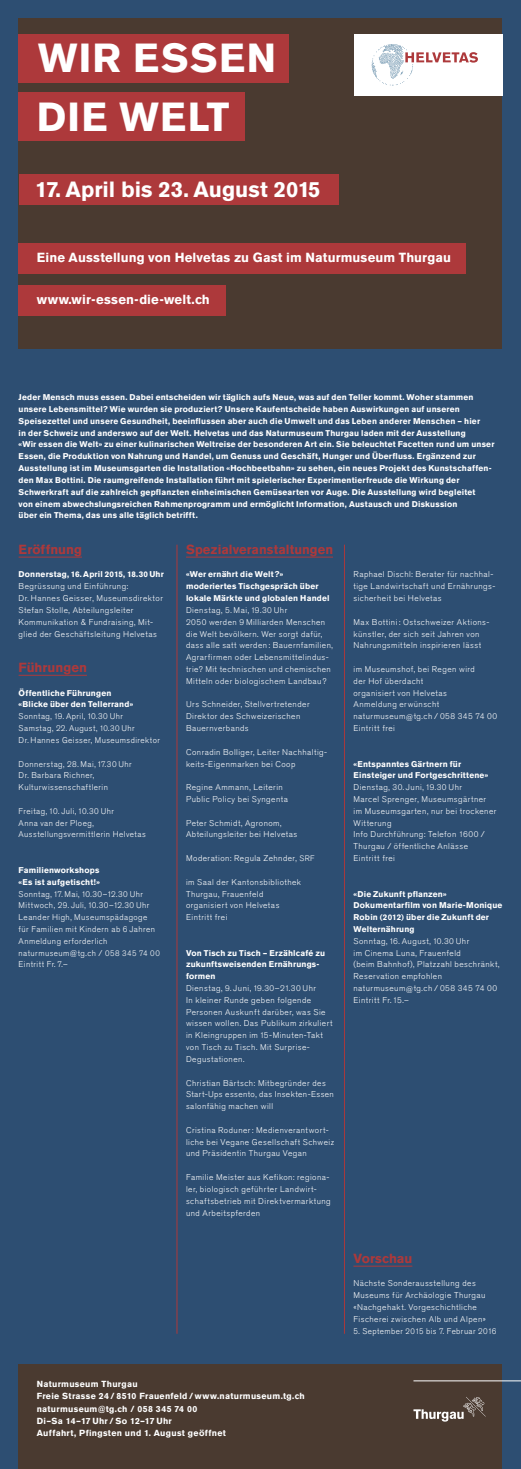
<style>
.page{position:relative;width:521px;height:1469px;background:#fff}
.page>*{position:absolute;margin:0;border:0;box-sizing:border-box;transform-origin:0 0}
.t1{font:700 40.25px "Akzidenz Grotesk BQ";color:#fff}
.t2{font:700 21.88px "Akzidenz Grotesk BQ";color:#fff}
.t3{font:700 13.12px "Akzidenz Grotesk BQ";letter-spacing:.01em;color:#fff}
.t4{font:700 13.12px "Akzidenz Grotesk BQ";letter-spacing:.005em;color:#ad393b}
.t5{font:700 8.75px/12.2px "Akzidenz Grotesk BQ";letter-spacing:.035em;color:#fff}
.t6{font:300 8.31px/11.8px "Akzidenz Grotesk BQ";letter-spacing:.055em;color:#fff}
.t7{font:700 8.31px/11.8px "Akzidenz Grotesk BQ";letter-spacing:.02em;color:#fff}
.s1{font-weight:700}
.s2{font-weight:700;font-size:8.05px}
.s3{font-size:8.05px}
.s4{font-size:7.88px}
</style>
<div class="page">
<div style="left:0;top:0;width:521px;height:1468px;background:#2d4e72"></div>
<div style="left:19px;top:19px;width:483px;height:329px;background:#4a3a30"></div>
<hr style="left:177px;top:544px;width:1px;height:789px;background:#ad393b">
<hr style="left:344px;top:544px;width:1px;height:789px;background:#ad393b">
<hr style="left:353px;top:1265px;width:59px;height:1px;background:#ad393b">
<hr style="left:186px;top:557px;width:147px;height:1px;background:#ad393b">
<hr style="left:19px;top:557px;width:63px;height:1px;background:#ad393b">
<hr style="left:19px;top:675px;width:68px;height:1px;background:#ad393b">
<div style="left:19px;top:1364px;width:483px;height:104px;background:#4a3a30"></div>
<div style="left:466px;top:1396px;width:20px;height:20px;background:linear-gradient(to bottom,#4a3a30,#4f3f35)"></div>
<svg style="left:413px;top:1397px;width:71px;height:24px"></svg>
<hr style="left:413px;top:1380px;width:108px;height:1px;background:#fff">
<div style="left:354px;top:34px;width:148px;height:62px;background:#fff"></div>
<svg style="left:372px;top:44px;width:106px;height:41px"></svg>
<div style="left:19px;top:34px;width:270px;height:49px;background:#ad393b"></div>
<div style="left:19px;top:243px;width:447px;height:31px;background:#ad393b"></div>
<div style="left:19px;top:285px;width:207px;height:31px;background:#ad393b"></div>
<div style="left:19px;top:174px;width:319px;height:31px;background:#ad393b"></div>
<div style="left:19px;top:93px;width:226px;height:48px;background:#ad393b"></div>
<h1 class="t1" style="left:38px;top:35px;width:124px">Wir essen</h1>
<h1 class="t1" style="left:37px;top:94px;width:24px">die</h1>
<h1 class="t1" style="left:120px;top:94px;width:64px">Welt</h1>
<h2 class="t2" style="left:35px;top:177px;width:287px">17. April bis 23. August 2015</h2>
<h3 class="t3" style="left:37px;top:250px;width:416px">Eine Ausstellung von Helvetas zu Gast im Naturmuseum Thurgau</h3>
<h3 class="t3" style="left:37px;top:292px;width:175px">www.wir-essen-die-welt.ch</h3>
<p class="t7" style="left:19px;top:391px;width:477px">Jeder Mensch muss essen. Dabei entscheiden wir täglich aufs Neue, was auf den Teller kommt. Woher stammen unsere Lebensmittel? Wie wurden sie produziert? Unsere Kaufentscheide haben Auswirkungen auf unseren Speisezettel und unsere Gesundheit, beeinflussen aber auch die Umwelt und das Leben anderer Menschen – hier<br>in der Schweiz und anderswo auf der Welt. Helvetas und das Naturmuseum Thurgau laden mit der Ausstellung<br>«Wir essen die Welt» zu einer kulinarischen Weltreise der besonderen Art ein. Sie beleuchtet Facetten rund um unser Essen, die Produktion von Nahrung und Handel, um Genuss und Geschäft, Hunger und Überfluss. Ergänzend zur Ausstellung ist im Museumsgarten die Installation «Hochbeetbahn» zu sehen, ein neues Projekt des Kunstschaffen&shy;den Max Bottini. Die raumgreifende Installation führt mit spielerischer Experimentierfreude die Wirkung der Schwerkraft auf die zahlreich gepflanzten einheimischen Gemüsearten vor Auge. Die Ausstellung wird begleitet<br>von einem abwechslungsreichen Rahmenprogramm und ermöglicht Information, Austausch und Diskussion<br>über ein Thema, das uns alle täglich betrifft.</p>
<h3 class="t4" style="left:19px;top:541px;width:65px">Eröffnung</h3>
<p class="t6" style="left:19px;top:569px;width:147px"><span class="s1">Donnerstag,</span> <span class="s2">16.</span> <span class="s1">April</span> <span class="s2">2015, 18.30</span> <span class="s1">Uhr </span>Begrüssung und Einführung:<br>Dr. Hannes Geisser, Museumsdirektor Stefan Stolle, Abteilungsleiter Kommunikation &amp; Fundraising, Mit&shy;glied der Geschäftsleitung Helvetas</p>
<h3 class="t4" style="left:19px;top:660px;width:70px">Führungen</h3>
<p class="t6" style="left:19px;top:687px;width:143px"><span class="s1">Öffentliche Führungen<br>«Blicke über den Tellerrand»<br></span>Sonntag, <span class="s3">19.</span> April, <span class="s3">10.30</span> Uhr<br>Samstag, <span class="s3">22.</span> August, <span class="s4">10</span>.<span class="s4">30</span> Uhr<br>Dr. Hannes Geisser, Museumsdirektor</p>
<p class="t6" style="left:19px;top:758px;width:115px">Donnerstag, <span class="s3">28.</span> Mai, <span class="s3">17.30</span> Uhr<br>Dr. Barbara Richner,<br>Kulturwissenschaftlerin</p>
<p class="t6" style="left:19px;top:805px;width:129px">Freitag, <span class="s3">10.</span> Juli, <span class="s3">10.30</span> Uhr<br>Anna van der Ploeg,<br>Ausstellungsvermittlerin Helvetas</p>
<p class="t6" style="left:19px;top:864px;width:143px"><span class="s1">Familienworkshops<br>«Es ist aufgetischt!»<br></span>Sonntag, <span class="s3">17.</span> Mai, <span class="s3">10.30–12.30</span> Uhr<br>Mittwoch, <span class="s3">29.</span> Juli, <span class="s3">10.30–12.30</span> Uhr<br>Leander High, Museumspädagoge<br>für Familien mit Kindern ab <span class="s3">6</span> Jahren<br>Anmeldung erforderlich naturmuseum@tg.ch / <span class="s4">058 345 74 00<br></span>Eintritt Fr. <span class="s3">7.–</span></p>
<h3 class="t4" style="left:186px;top:541px;width:149px">Spezialveranstaltungen</h3>
<p class="t6" style="left:186px;top:569px;width:148px"><span class="s1">«Wer ernährt die Welt?» moderiertes Tischgespräch über lokale Märkte und globalen Handel </span>Dienstag, <span class="s3">5.</span> Mai, <span class="s3">19.30</span> Uhr<br><span class="s3">2050</span> werden <span class="s3">9</span> Milliarden Menschen die Welt bevölkern. Wer sorgt dafür, dass alle satt werden: Bauernfamilien, Agrarfirmen oder Lebensmittelindus&shy;trie? Mit technischen und chemischen Mitteln oder biologischem Landbau?</p>
<p class="t6" style="left:186px;top:699px;width:125px">Urs Schneider, Stellvertretender<br>Direktor des Schweizerischen<br>Bauernverbands</p>
<p class="t6" style="left:186px;top:746px;width:143px">Conradin Bolliger, Leiter Nachhaltig&shy;keits-Eigenmarken bei Coop</p>
<p class="t6" style="left:186px;top:781px;width:103px">Regine Ammann, Leiterin<br>Public Policy bei Syngenta</p>
<p class="t6" style="left:186px;top:817px;width:113px">Peter Schmidt, Agronom,<br>Abteilungsleiter bei Helvetas</p>
<p class="t6" style="left:186px;top:852px;width:130px">Moderation: Regula Zehnder, <span class="s4">SRF</span></p>
<p class="t6" style="left:186px;top:876px;width:117px">im Saal der Kantonsbibliothek<br>Thurgau, Frauenfeld organisiert von Helvetas<br>Eintritt frei</p>
<p class="t6" style="left:186px;top:947px;width:148px"><span class="s1">Von Tisch zu Tisch – Erzählcafé zu zukunftsweisenden Ernährungs&shy;formen<br></span>Dienstag, <span class="s3">9.</span> Juni, <span class="s3">19.30–21.30</span> Uhr<br>In kleiner Runde geben folgende<br>Personen Auskunft darüber, was Sie wissen wollen. Das Publikum zirkuliert in Kleingruppen im <span class="s3">15</span>-Minuten-Takt von Tisch zu Tisch. Mit Surprise-<br>Degustationen.</p>
<p class="t6" style="left:186px;top:1077px;width:149px">Christian Bärtsch: Mitbegründer des<br>Start-Ups essento, das Insekten-Essen salonfähig machen will</p>
<p class="t6" style="left:186px;top:1124px;width:149px">Cristina Roduner: Medienverantwort&shy;liche bei Vegane Gesellschaft Schweiz und Präsidentin Thurgau Vegan</p>
<p class="t6" style="left:186px;top:1171px;width:146px">Familie Meister aus Kefikon: regiona&shy;ler, biologisch geführter Landwirt&shy;schaftsbetrieb mit Direktvermarktung und Arbeitspferden</p>
<p class="t5" style="left:37px;top:1377px;width:270px">Naturmuseum Thurgau<br>Freie Strasse 24 / 8510 Frauenfeld / www.naturmuseum.tg.ch naturmuseum@tg.ch / 058 345 74 00<br>Di–Sa 14–17 Uhr / So 12–17 Uhr<br>Auffahrt, Pfingsten und 1. August geöffnet</p>
<p class="t6" style="left:353px;top:569px;width:143px">Raphael Dischl: Berater für nachhal&shy;tige Landwirtschaft und Ernährungs&shy;sicherheit bei Helvetas</p>
<p class="t6" style="left:353px;top:616px;width:137px">Max Bottini: Ostschweizer Aktions&shy;künstler, der sich seit Jahren von<br>Nahrungsmitteln inspirieren lässt</p>
<p class="t6" style="left:353px;top:663px;width:145px">im Museumshof, bei Regen wird<br>der Hof überdacht<br>organisiert von Helvetas<br>Anmeldung erwünscht naturmuseum<sub>@</sub>tg.ch / <span class="s3">058 345 74 00<br></span>Eintritt frei</p>
<p class="t6" style="left:353px;top:758px;width:144px"><span class="s1">«Entspanntes Gärtnern für<br>Einsteiger und Fortgeschrittene»<br></span>Dienstag, <span class="s3">30.</span> Juni, <span class="s3">19.30</span> Uhr<br>Marcel Sprenger, Museumsgärtner im Museumsgarten, nur bei trockener<br>Witterung<br>Info Durchführung: Telefon <span class="s3">1600</span> /<br>Thurgau / öffentliche Anlässe<br>Eintritt frei</p>
<p class="t6" style="left:353px;top:888px;width:150px"><span class="s1">«Die Zukunft pflanzen»<br>Dokumentarfilm von Marie-Monique<br>Robin</span> <span class="s2">(2012)</span> <span class="s1">über die Zukunft der<br>Welternährung<br></span>Sonntag, <span class="s3">16.</span> August, <span class="s3">10.30</span> Uhr<br>im Cinema Luna, Frauenfeld<br>(beim Bahnhof), Platzzahl beschränkt,<br>Reservation empfohlen naturmuseum<sub>@</sub>tg.ch / <span class="s3">058 345 74 00<br></span>Eintritt Fr. <span class="s3">15.–</span></p>
<h3 class="t4" style="left:353px;top:1250px;width:61px">Vorschau</h3>
<p class="t6" style="left:353px;top:1277px;width:134px">Nächste Sonderausstellung des Museums für Archäologie Thurgau «Nachgehakt. Vorgeschichtliche Fischerei zwischen Alb und Alpen»</p>
<p class="t6" style="left:353px;top:1325px;width:144px"><span class="s3">5.</span> September <span class="s4">2015</span> bis <span class="s3">7.</span> Februar <span class="s3">2016</span></p>
</div>
